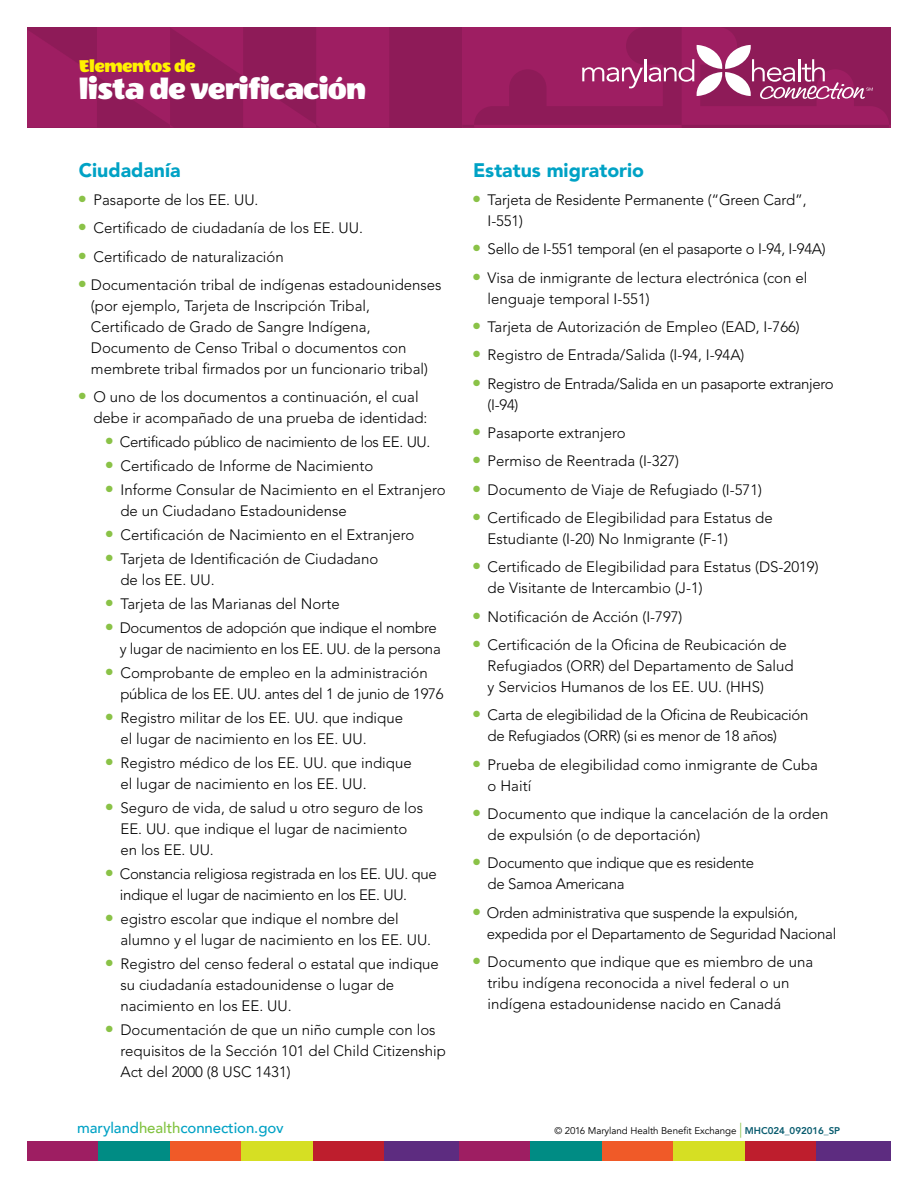
<style>
.page{position:relative;width:918px;height:1188px;background:#fff}
.page>*{position:absolute;margin:0;border:0;box-sizing:border-box;transform-origin:0 0}
.t1{font:33px "Wendy One";letter-spacing:-.03em;color:#fff}
.t2{font:900 19.5px "Avenir LT Std";color:#00a2c5}
.t3{font:19.5px "Wendy One";letter-spacing:-.03em;color:#fff200}
.t4{font:300 15px/21px "Avenir LT Std";color:#000}
.t5{font:300 15px/21px "Avenir LT Std";letter-spacing:-.02em;color:#000}
.t6{font:500 15px "Avenir";letter-spacing:-.005em;color:#00a2c5}
.t7{font:9.75px "Avenir";letter-spacing:-.005em;color:#000}
.s1{color:#82c341}
.s2{font-weight:300;font-size:15px;color:#8ac247}
.s3{font-weight:800;color:#085b6e}
</style>
<div class="page">
<div style="left:27px;top:27px;width:435px;height:101px;background:#8e1b58"></div>
<svg style="left:27px;top:27px;width:362px;height:100px"></svg>
<svg style="left:462px;top:27px;width:429px;height:101px;background:#9d2c68"></svg>
<div style="left:27px;top:1142px;width:74px;height:19px;background:#9e1e62"></div>
<div style="left:459px;top:1142px;width:74px;height:19px;background:#9e1e62"></div>
<div style="left:99px;top:1142px;width:74px;height:19px;background:#008c84"></div>
<div style="left:531px;top:1142px;width:74px;height:19px;background:#008c84"></div>
<div style="left:170px;top:1142px;width:74px;height:19px;background:#f05a28"></div>
<div style="left:602px;top:1142px;width:74px;height:19px;background:#f05a28"></div>
<div style="left:242px;top:1142px;width:74px;height:19px;background:#d6df23"></div>
<div style="left:674px;top:1142px;width:74px;height:19px;background:#d6df23"></div>
<div style="left:313px;top:1142px;width:74px;height:19px;background:#be1e2d"></div>
<div style="left:745px;top:1142px;width:74px;height:19px;background:#be1e2d"></div>
<div style="left:385px;top:1142px;width:74px;height:19px;background:#5d2c80"></div>
<div style="left:817px;top:1142px;width:74px;height:19px;background:#5d2c80"></div>
<h2 class="t3" style="left:79px;top:56px;width:118px">Elementos de</h2>
<h1 class="t1" style="left:79px;top:72px;width:289px">lista de verificación</h1>
<h2 class="t2" style="left:79px;top:158px;width:103px">Ciudadanía</h2>
<p class="t4" style="left:79px;top:189px;width:181px"><sup>●</sup> Pasaporte de los EE. UU.</p>
<p class="t4" style="left:79px;top:218px;width:286px"><sup>●</sup> Certificado de ciudadanía de los EE. UU.</p>
<p class="t4" style="left:79px;top:246px;width:206px"><sup>●</sup> Certificado de naturalización</p>
<p class="t4" style="left:91px;top:274px;width:352px;text-indent:-12px"><sup>●</sup> Documentación tribal de indígenas estadounidenses (por ejemplo, Tarjeta de Inscripción Tribal, Certificado de Grado de Sangre Indígena, Documento de Censo Tribal o documentos con membrete tribal firmados por un funcionario tribal)</p>
<p class="t4" style="left:93px;top:387px;width:336px;text-indent:-15px"><sup>●</sup> O uno de los documentos a continuación, el cual debe ir acompañado de una prueba de identidad:</p>
<p class="t5" style="left:106px;top:432px;width:326px"><sup>●</sup> Certificado público de nacimiento de los EE. UU.</p>
<p class="t4" style="left:106px;top:456px;width:269px"><sup>●</sup> Certificado de Informe de Nacimiento</p>
<p class="t4" style="left:120px;top:480px;width:327px;text-indent:-15px"><sup>●</sup> Informe Consular de Nacimiento en el Extranjero de un Ciudadano Estadounidense</p>
<p class="t4" style="left:106px;top:525px;width:310px"><sup>●</sup> Certificación de Nacimiento en el Extranjero</p>
<p class="t4" style="left:120px;top:549px;width:259px;text-indent:-15px"><sup>●</sup> Tarjeta de Identificación de Ciudadano de los EE. UU.</p>
<p class="t4" style="left:106px;top:594px;width:235px"><sup>●</sup> Tarjeta de las Marianas del Norte</p>
<p class="t5" style="left:106px;top:618px;width:336px;text-align:right"><sup>●</sup> Documentos de adopción que indique el nombre y lugar de nacimiento en los EE. UU. de la persona</p>
<p class="t4" style="left:120px;top:663px;width:325px;text-indent:-15px"><sup>●</sup> Comprobante de empleo en la administración pública de los EE. UU. antes del 1 de junio de 1976</p>
<p class="t4" style="left:120px;top:708px;width:284px;text-indent:-15px"><sup>●</sup> Registro militar de los EE. UU. que indique el lugar de nacimiento en los EE. UU.</p>
<p class="t4" style="left:120px;top:753px;width:293px;text-indent:-15px"><sup>●</sup> Registro médico de los EE. UU. que indique el lugar de nacimiento en los EE. UU.</p>
<p class="t4" style="left:120px;top:798px;width:304px;text-indent:-15px"><sup>●</sup> Seguro de vida, de salud u otro seguro de los<br>EE. UU. que indique el lugar de nacimiento en los EE. UU.</p>
<p class="t5" style="left:120px;top:864px;width:319px;text-indent:-14px"><sup>●</sup> Constancia religiosa registrada en los EE. UU. que indique el lugar de nacimiento en los EE. UU.</p>
<p class="t4" style="left:120px;top:909px;width:312px;text-indent:-15px"><sup>●</sup> egistro escolar que indique el nombre del alumno y el lugar de nacimiento en los EE. UU.</p>
<p class="t4" style="left:120px;top:954px;width:320px;text-indent:-15px"><sup>●</sup> Registro del censo federal o estatal que indique su ciudadanía estadounidense o lugar de nacimiento en los EE. UU.</p>
<p class="t4" style="left:120px;top:1020px;width:327px;text-indent:-15px"><sup>●</sup> Documentación de que un niño cumple con los requisitos de la Sección 101 del Child Citizenship<br>Act del 2000 (8 USC 1431)</p>
<h2 class="t2" style="left:473px;top:158px;width:173px">Estatus migratorio</h2>
<p class="t4" style="left:488px;top:189px;width:321px;text-indent:-15px"><sup>●</sup> Tarjeta de Residente Permanente (“Green Card”,<br>I-551)</p>
<p class="t5" style="left:473px;top:239px;width:354px"><sup>●</sup> Sello de I-551 temporal (en el pasaporte o I-94, I-94A)</p>
<p class="t4" style="left:488px;top:267px;width:321px;text-indent:-15px"><sup>●</sup> Visa de inmigrante de lectura electrónica (con el lenguaje temporal I-551)</p>
<p class="t4" style="left:473px;top:316px;width:328px"><sup>●</sup> Tarjeta de Autorización de Empleo (EAD, I-766)</p>
<p class="t4" style="left:473px;top:345px;width:273px"><sup>●</sup> Registro de Entrada/Salida (I-94, I-94A)</p>
<p class="t5" style="left:488px;top:373px;width:348px;text-indent:-15px"><sup>●</sup> Registro de Entrada/Salida en un pasaporte extranjero (I-94)</p>
<p class="t4" style="left:473px;top:422px;width:154px"><sup>●</sup> Pasaporte extranjero</p>
<p class="t4" style="left:473px;top:451px;width:208px"><sup>●</sup> Permiso de Reentrada (I-327)</p>
<p class="t4" style="left:473px;top:479px;width:291px"><sup>●</sup> Documento de Viaje de Refugiado (I-571)</p>
<p class="t4" style="left:488px;top:507px;width:287px;text-indent:-15px"><sup>●</sup> Certificado de Elegibilidad para Estatus de<br>Estudiante (I-20) No Inmigrante (F-1)</p>
<p class="t4" style="left:488px;top:557px;width:333px;text-indent:-15px"><sup>●</sup> Certificado de Elegibilidad para Estatus (DS-2019) de Visitante de Intercambio (J-1)</p>
<p class="t4" style="left:473px;top:606px;width:211px"><sup>●</sup> Notificación de Acción (I-797)</p>
<p class="t4" style="left:488px;top:634px;width:308px;text-indent:-15px"><sup>●</sup> Certificación de la Oficina de Reubicación de<br>Refugiados (ORR) del Departamento de Salud y Servicios Humanos de los EE. UU. (HHS)</p>
<p class="t5" style="left:488px;top:705px;width:322px;text-indent:-15px"><sup>●</sup> Carta de elegibilidad de la Oficina de Reubicación de Refugiados (ORR) (si es menor de 18 años)</p>
<p class="t4" style="left:488px;top:754px;width:332px;text-indent:-15px"><sup>●</sup> Prueba de elegibilidad como inmigrante de Cuba o Haití</p>
<p class="t4" style="left:488px;top:803px;width:342px;text-indent:-15px"><sup>●</sup> Documento que indique la cancelación de la orden de expulsión (o de deportación)</p>
<p class="t5" style="left:488px;top:853px;width:268px;text-indent:-15px"><sup>●</sup> Documento que indique que es residente de Samoa Americana</p>
<p class="t5" style="left:487px;top:902px;width:351px;text-indent:-14px"><sup>●</sup> Orden administrativa que suspende la expulsión, expedida por el Departamento de Seguridad Nacional</p>
<p class="t4" style="left:488px;top:951px;width:327px;text-indent:-15px"><sup>●</sup> Documento que indique que es miembro de una tribu indígena reconocida a nivel federal o un indígena estadounidense nacido en Canadá</p>
<p class="t6" style="left:77px;top:1115px;width:208px">maryland<span class="s1">health</span>connection.gov</p>
<p class="t7" style="left:554px;top:1124px;width:287px">© 2016 Maryland Health Benefit Exchange <span class="s2">|</span> <span class="s3">MHC024_092016_SP</span></p>
</div>
